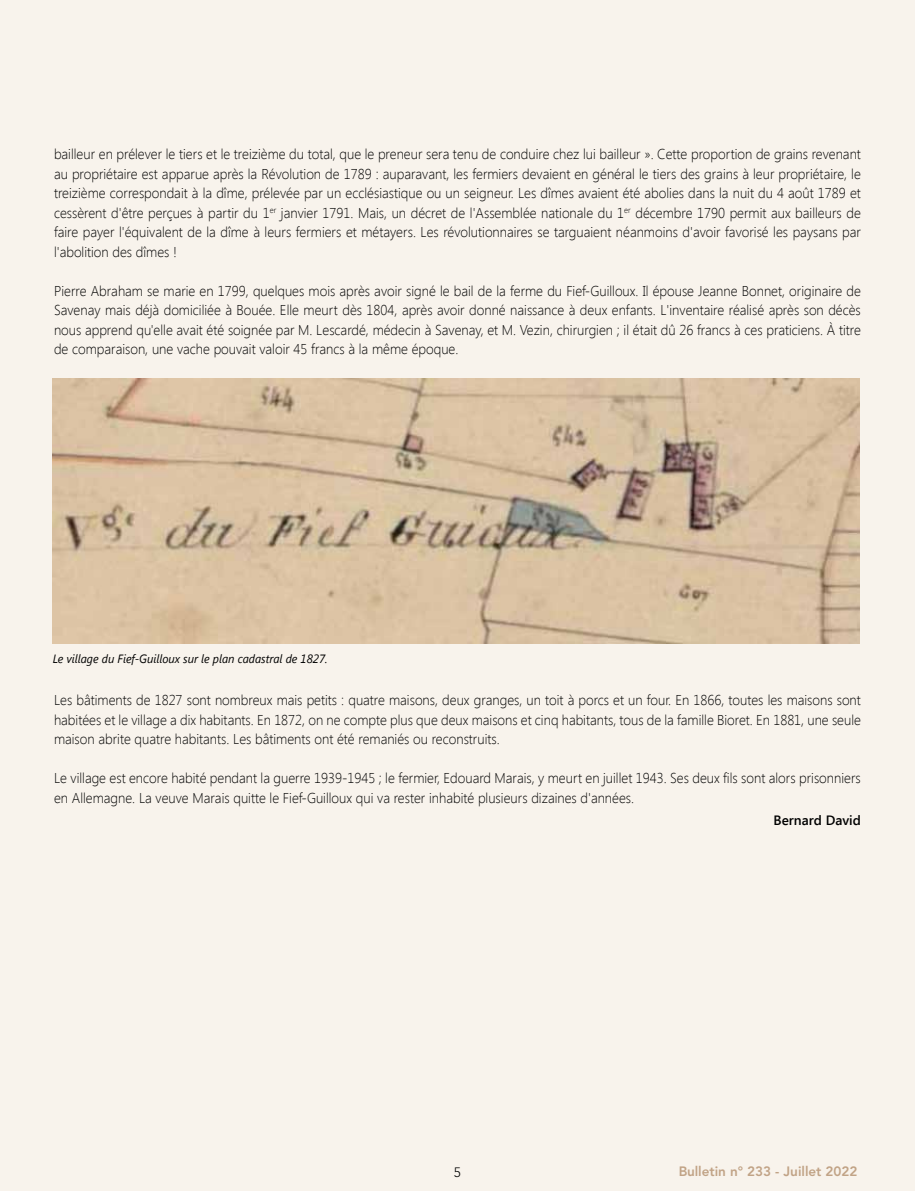
<style>
.page{position:relative;width:915px;height:1191px;background:#fff}
.page>*{position:absolute;margin:0;border:0;box-sizing:border-box;transform-origin:0 0}
.t1{font:300 14.25px/19.5px "Segoe UI";color:#000;text-align:justify;scale:.95 1}
.t2{font:800 13.5px "Avenir LT Std";color:#c7ac91}
.t3{font:600 13.5px "Segoe UI";color:#000}
.t4{font:300 13.5px "Avenir LT Std";color:#000}
.t5{font:italic 12px "Segoe UI";color:#000;scale:.95 1}
</style>
<div class="page">
<div style="left:1px;top:0;width:913px;height:1191px;background:#f8f3ec"></div>
<img style="left:53px;top:378px;width:806px;height:265px">
<p class="t1" style="left:54px;top:144px;width:850px">bailleur en prélever le tiers et le treizième du total, que le preneur sera tenu de conduire chez lui bailleur ». Cette proportion de grains revenant au propriétaire est apparue après la Révolution de 1789 : auparavant, les fermiers devaient en général le tiers des grains à leur propriétaire, le treizième correspondait à la dîme, prélevée par un ecclésiastique ou un seigneur. Les dîmes avaient été abolies dans la nuit du 4 août 1789 et cessèrent d'être perçues à partir du 1<sup>er</sup> janvier 1791. Mais, un décret de l'Assemblée nationale du 1<sup>er</sup> décembre 1790 permit aux bailleurs de faire payer l'équivalent de la dîme à leurs fermiers et métayers. Les révolutionnaires se targuaient néanmoins d'avoir favorisé les paysans par l'abolition des dîmes !</p>
<p class="t1" style="left:54px;top:280px;width:850px">Pierre Abraham se marie en 1799, quelques mois après avoir signé le bail de la ferme du Fief-Guilloux. Il épouse Jeanne Bonnet, originaire de Savenay mais déjà domiciliée à Bouée. Elle meurt dès 1804, après avoir donné naissance à deux enfants. L'inventaire réalisé après son décès nous apprend qu'elle avait été soignée par M. Lescardé, médecin à Savenay, et M. Vezin, chirurgien ; il était dû 26 francs à ces praticiens. À titre de comparaison, une vache pouvait valoir 45 francs à la même époque.</p>
<p class="t5" style="left:53px;top:650px;width:291px">Le village du Fief-Guilloux sur le plan cadastral de 1827.</p>
<p class="t1" style="left:54px;top:690px;width:850px">Les bâtiments de 1827 sont nombreux mais petits : quatre maisons, deux granges, un toit à porcs et un four. En 1866, toutes les maisons sont habitées et le village a dix habitants. En 1872, on ne compte plus que deux maisons et cinq habitants, tous de la famille Bioret. En 1881, une seule maison abrite quatre habitants. Les bâtiments ont été remaniés ou reconstruits.</p>
<p class="t1" style="left:54px;top:768px;width:850px">Le village est encore habité pendant la guerre 1939-1945 ; le fermier, Edouard Marais, y meurt en juillet 1943. Ses deux fils sont alors prisonniers en Allemagne. La veuve Marais quitte le Fief-Guilloux qui va rester inhabité plusieurs dizaines d'années.</p>
<p class="t3" style="left:773px;top:810px;width:89px">Bernard David</p>
<p class="t4" style="left:454px;top:1164px;width:9px">5</p>
<p class="t2" style="left:678px;top:1163px;width:181px">Bulletin n° 233 - Juillet 2022</p>
</div>
